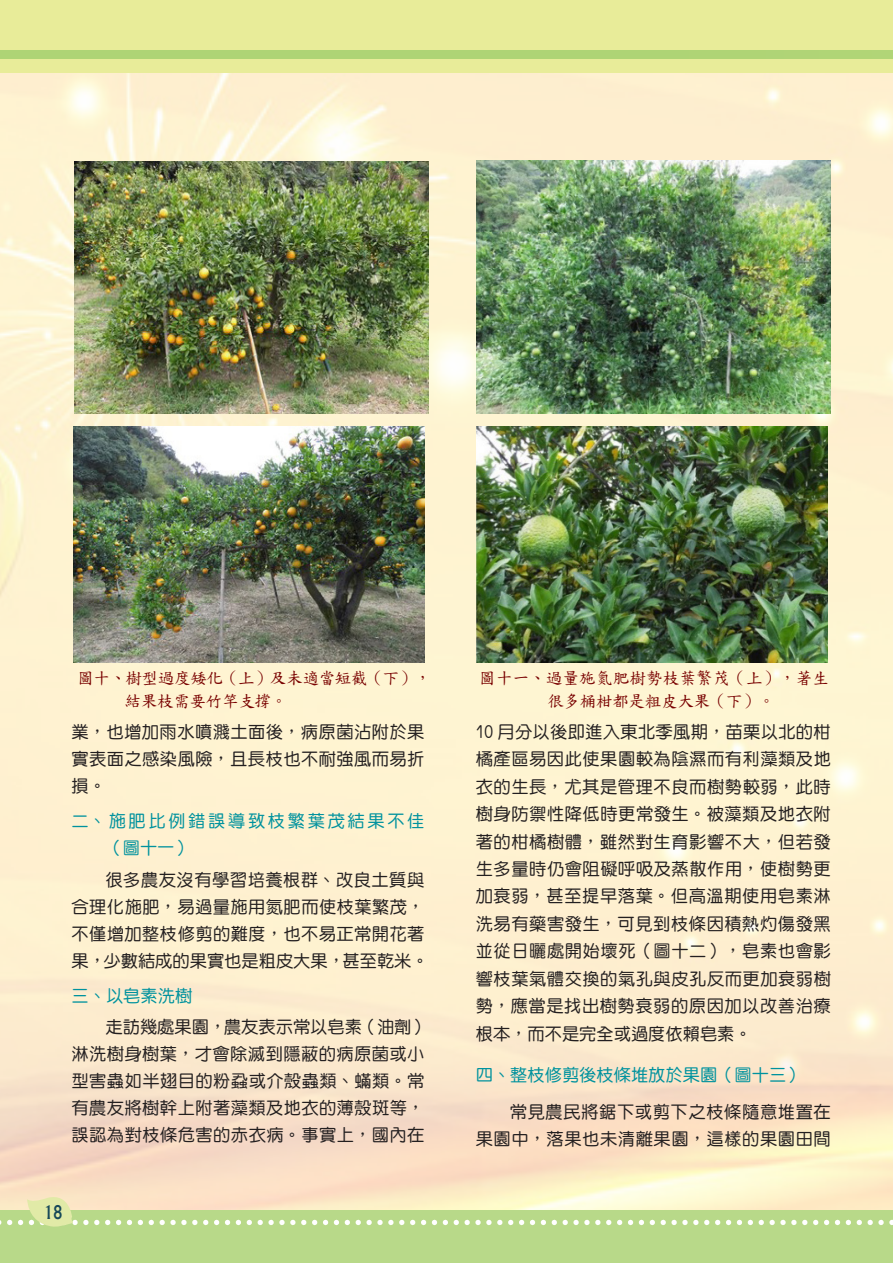
<style>
.page{position:relative;width:893px;height:1263px;background:#fff}
.page>*{position:absolute;margin:0;border:0;box-sizing:border-box;transform-origin:0 0}
.t1{font:500 18px "Albertus";color:#174859;scale:.9 1}
.t2{font:17.25px/27.5px "DF Yuan Md HK BF";letter-spacing:.025em;color:#231f20;text-align:justify}
.t3{font:17.25px "DF Yuan Md HK BF";color:#00929e}
.t4{font:17.25px/27px "DF Yuan Md HK BF";letter-spacing:.155em;color:#00929e}
.t5{font:16.65px/22.6px "DF Kai Shu SB Estd BF";letter-spacing:.005em;color:#790100}
.t6{font:16.65px/22.6px "DF Kai Shu SB Estd BF";letter-spacing:-.025em;color:#790100}
.s1{font-family:"DF Yuan Md HKP BF"}
</style>
<div class="page">
<img style="left:0;top:72px;width:893px;height:1120px">
<div style="left:0;top:1210px;width:893px;height:53px;background:#b8d989"></div>
<div style="left:0;top:0;width:893px;height:72px;background:#e8ec99"></div>
<div style="left:0;top:50px;width:893px;height:8px;background:#aed475"></div>
<img style="left:73px;top:426px;width:351px;height:236px">
<img style="left:476px;top:161px;width:354px;height:253px">
<img style="left:476px;top:426px;width:352px;height:236px">
<img style="left:75px;top:161px;width:354px;height:253px">
<svg style="left:0;top:1192px;width:893px;height:35px"></svg>
<p class="t6" style="left:125px;top:667px;width:308px;text-indent:-47px">圖十、樹型過度矮化（上）及未適當短截（下），結果枝需要竹竿支撐。</p>
<p class="t2" style="left:72px;top:718px;width:354px;line-height:27px">業，也增加雨水噴濺土面後，病原菌沾附於果實表面之感染風險，且長枝也不耐強風而易折損。</p>
<p class="t4" style="left:106px;top:807px;width:320px;text-indent:-34px">二、施肥比例錯誤導致枝繁葉茂結果不佳（圖十一）</p>
<p class="t2" style="left:72px;top:866px;width:359px;line-height:27px;text-align:left;text-indent:34px">很多農友沒有學習培養根群、改良土質與合理化施肥，易過量施用氮肥而使枝葉繁茂，不僅增加整枝修剪的難度，也不易正常開花著果，少數結成的果實也是粗皮大果，甚至乾米。</p>
<p class="t3" style="left:72px;top:987px;width:122px">三、以皂素洗樹</p>
<p class="t2" style="left:72px;top:1013px;width:359px;line-height:27px;text-align:left;text-indent:34px">走訪幾處果園，農友表示常以皂素（油劑）淋洗樹身樹葉，才會除滅到隱蔽的病原菌或小型害蟲如半翅目的粉蝨或介殼蟲類、<span class="s1">蟎</span>類。常有農友將樹幹上附著藻類及地衣的薄殼斑等，誤認為對枝條危害的赤衣病。事實上，國內在</p>
<p class="t1" style="left:44px;top:1201px;width:23px">18</p>
<p class="t5" style="left:547px;top:667px;width:283px;text-indent:-68px">圖十一、過量施氮肥樹勢枝葉繁茂（上），著生很多桶柑都是粗皮大果（下）。</p>
<p class="t2" style="left:476px;top:718px;width:357px">10 月分以後即進入東北季風期，苗栗以北的柑橘產區易因此使果園較為陰濕而有利藻類及地衣的生長，尤其是管理不良而樹勢較弱，此時樹身防禦性降低時更常發生。被藻類及地衣附著的柑橘樹體，雖然對生育影響不大，但若發生多量時仍會阻礙呼吸及蒸散作用，使樹勢更加衰弱，甚至提早落葉。但高溫期使用皂素淋洗易有藥害發生，可見到枝條因積熱灼傷發黑並從日曬處開始壞死（圖十二），皂素也會影響枝葉氣體交換的氣孔與皮孔反而更加衰弱樹勢，應當是找出樹勢衰弱的原因加以改善治療根本，而不是完全或過度依賴皂素。</p>
<p class="t3" style="left:476px;top:1066px;width:329px">四、整枝修剪後枝條堆放於果園（圖十三）</p>
<p class="t2" style="left:476px;top:1098px;width:357px;line-height:27px;text-align:right">常見農民將鋸下或剪下之枝條隨意堆置在<br>果園中，落果也未清離果園，這樣的果園田間</p>
</div>
